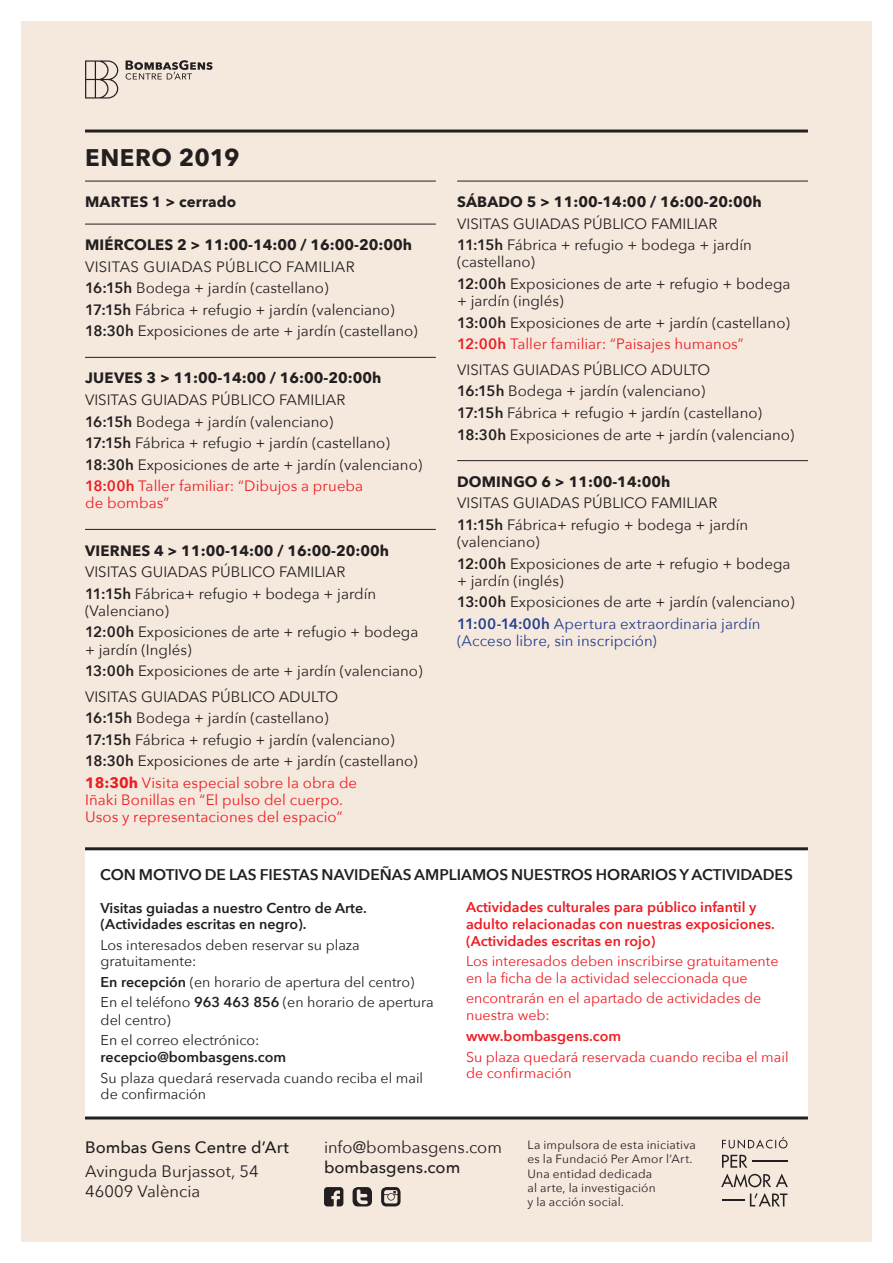
<style>
.page{position:relative;width:893px;height:1263px;background:#fff}
.page>*{position:absolute;margin:0;border:0;box-sizing:border-box;transform-origin:0 0}
.t1{font:700 24px "Avenir Next";letter-spacing:.01em;color:#231f20}
.tènic{font:16.5px/19.8px "Avenir Next";color:#231f20}
.tènic-2{font:500 16.5px "Avenir Next";letter-spacing:.005em;color:#231f20}
.t2{font:600 15.45px "Avenir Next";color:#231f20}
.t3{font:15px/17.2px "Avenir Next";color:#231f20}
.t4{font:15px/17.2px "Avenir Next";letter-spacing:.005em;color:#ee1d23}
.t5{font:700 15px "Avenir Next";color:#231f20}
.t6{font:15px/17.2px "Avenir Next";letter-spacing:.005em;color:#253f8e}
.t7{font:15px "Avenir Next";letter-spacing:.02em;color:#231f20}
.t8{font:14.25px/16.4px "Avenir Next";color:#231f20}
.t9{font:14.25px/16.4px "Avenir Next";color:#ee1d23}
.t10{font:600 14.25px/16.8px "Avenir Next";color:#ee1d23}
.t11{font:600 14.25px/16.4px "Avenir Next";color:#231f20}
.tènic-3{font:12px "Avenir Next";letter-spacing:.015em;color:#231f20}
.s1{font-weight:600}
.s2{font-weight:700}
.s3{font-weight:400}
.s4{font-weight:500}
</style>
<div class="page">
<div style="left:21px;top:21px;width:851px;height:1221px;background:#f5e9de"></div>
<svg style="left:126px;top:60px;width:87px;height:20px"></svg>
<svg style="left:85px;top:60px;width:33px;height:39px"></svg>
<div style="left:85px;top:849px;width:723px;height:267px;background:#fff"></div>
<hr style="left:85px;top:1116px;width:723px;height:3px;background:#231f20">
<hr style="left:85px;top:847px;width:723px;height:3px;background:#231f20">
<hr style="left:85px;top:130px;width:723px;height:3px;background:#231f20">
<svg style="left:353px;top:1187px;width:19px;height:19px"></svg>
<svg style="left:324px;top:1187px;width:19px;height:19px"></svg>
<svg style="left:381px;top:1187px;width:20px;height:19px"></svg>
<svg style="left:750px;top:1193px;width:37px;height:13px"></svg>
<hr style="left:722px;top:1199px;width:22px;height:2px;background:#231f20">
<svg style="left:721px;top:1155px;width:67px;height:32px"></svg>
<hr style="left:752px;top:1160px;width:35px;height:2px;background:#231f20">
<svg style="left:722px;top:1137px;width:65px;height:12px"></svg>
<hr style="left:85px;top:181px;width:351px;height:1px;background:#231f20">
<hr style="left:85px;top:224px;width:351px;height:1px;background:#231f20">
<hr style="left:85px;top:357px;width:351px;height:1px;background:#231f20">
<hr style="left:85px;top:529px;width:351px;height:1px;background:#231f20">
<hr style="left:457px;top:181px;width:351px;height:1px;background:#231f20">
<hr style="left:457px;top:460px;width:351px;height:1px;background:#231f20">
<p class="t1" style="left:85px;top:136px;width:156px">ENERO 2019</p>
<p class="t5" style="left:85px;top:189px;width:153px">MARTES 1 &gt; cerrado</p>
<p class="t5" style="left:85px;top:232px;width:329px">MIÉRCOLES 2 &gt; 11:00-14:00 / 16:00-20:00h</p>
<p class="t7" style="left:85px;top:254px;width:271px">VISITAS GUIADAS PÚBLICO FAMILIAR</p>
<p class="t3" style="left:85px;top:279px;width:245px"><span class="s1">16:15h</span> Bodega + jardín (castellano)</p>
<p class="t3" style="left:85px;top:300px;width:311px"><span class="s1">17:15h</span> Fábrica + refugio + jardín (valenciano)</p>
<p class="t3" style="left:85px;top:322px;width:334px"><span class="s1">18:30h</span> Exposiciones de arte + jardín (castellano)</p>
<p class="t5" style="left:85px;top:365px;width:298px">JUEVES 3 &gt; 11:00-14:00 / 16:00-20:00h</p>
<p class="t3" style="left:85px;top:390px;width:262px">VISITAS GUIADAS PÚBLICO FAMILIAR</p>
<p class="t3" style="left:85px;top:412px;width:250px"><span class="s1">16:15h</span> Bodega + jardín (valenciano)</p>
<p class="t3" style="left:85px;top:433px;width:306px"><span class="s1">17:15h</span> Fábrica + refugio + jardín (castellano)</p>
<p class="t3" style="left:85px;top:455px;width:339px"><span class="s1">18:30h</span> Exposiciones de arte + jardín (valenciano)</p>
<p class="t4" style="left:85px;top:476px;width:280px"><span class="s1">18:00h</span> Taller familiar: “Dibujos a prueba de bombas”</p>
<p class="t5" style="left:85px;top:537px;width:305px">VIERNES 4 &gt; 11:00-14:00 / 16:00-20:00h</p>
<p class="t3" style="left:85px;top:562px;width:262px">VISITAS GUIADAS PÚBLICO FAMILIAR</p>
<p class="t3" style="left:85px;top:584px;width:293px"><span class="s1">11:15h</span> Fábrica+ refugio + bodega + jardín (Valenciano)</p>
<p class="t3" style="left:85px;top:623px;width:335px"><span class="s1">12:00h</span> Exposiciones de arte + refugio + bodega + jardín (Inglés)</p>
<p class="t3" style="left:85px;top:661px;width:339px"><span class="s1">13:00h</span> Exposiciones de arte + jardín (valenciano)</p>
<p class="t3" style="left:85px;top:687px;width:255px">VISITAS GUIADAS PÚBLICO ADULTO</p>
<p class="t3" style="left:85px;top:709px;width:245px"><span class="s1">16:15h</span> Bodega + jardín (castellano)</p>
<p class="t3" style="left:85px;top:730px;width:311px"><span class="s1">17:15h</span> Fábrica + refugio + jardín (valenciano)</p>
<p class="t3" style="left:85px;top:752px;width:334px"><span class="s1">18:30h</span> Exposiciones de arte + jardín (castellano)</p>
<p class="t4" style="left:85px;top:773px;width:274px"><span class="s2">18:30h</span> Visita especial sobre la obra de<br>Iñaki Bonillas en “El pulso del cuerpo.<br>Usos y representaciones del espacio”</p>
<p class="t5" style="left:457px;top:189px;width:306px">SÁBADO 5 &gt; 11:00-14:00 / 16:00-20:00h</p>
<p class="t3" style="left:457px;top:214px;width:262px">VISITAS GUIADAS PÚBLICO FAMILIAR</p>
<p class="t3" style="left:457px;top:236px;width:296px"><span class="s1">11:15h</span> Fábrica + refugio + bodega + jardín (castellano)</p>
<p class="t3" style="left:457px;top:274px;width:335px"><span class="s1">12:00h</span> Exposiciones de arte + refugio + bodega + jardín (inglés)</p>
<p class="t3" style="left:457px;top:313px;width:334px"><span class="s1">13:00h</span> Exposiciones de arte + jardín (castellano)</p>
<p class="t4" style="left:457px;top:335px;width:288px"><span class="s1">12:00h</span> Taller familiar: “Paisajes humanos”</p>
<p class="t3" style="left:457px;top:360px;width:255px">VISITAS GUIADAS PÚBLICO ADULTO</p>
<p class="t3" style="left:457px;top:382px;width:250px"><span class="s1">16:15h</span> Bodega + jardín (valenciano)</p>
<p class="t3" style="left:457px;top:403px;width:306px"><span class="s1">17:15h</span> Fábrica + refugio + jardín (castellano)</p>
<p class="t3" style="left:457px;top:425px;width:339px"><span class="s1">18:30h</span> Exposiciones de arte + jardín (valenciano)</p>
<p class="t5" style="left:457px;top:468px;width:215px">DOMINGO 6 &gt; 11:00-14:00h</p>
<p class="t3" style="left:457px;top:494px;width:262px">VISITAS GUIADAS PÚBLICO FAMILIAR</p>
<p class="t3" style="left:457px;top:515px;width:293px"><span class="s1">11:15h</span> Fábrica+ refugio + bodega + jardín (valenciano)</p>
<p class="t3" style="left:457px;top:554px;width:335px"><span class="s1">12:00h</span> Exposiciones de arte + refugio + bodega + jardín (inglés)</p>
<p class="t3" style="left:457px;top:593px;width:339px"><span class="s1">13:00h</span> Exposiciones de arte + jardín (valenciano)</p>
<p class="t6" style="left:457px;top:614px;width:305px"><span class="s1">11:00-14:00h</span> Apertura extraordinaria jardín (Acceso libre, sin inscripción)</p>
<p class="t2" style="left:100px;top:861px;width:694px">CON MOTIVO DE LAS FIESTAS NAVIDEÑAS AMPLIAMOS NUESTROS HORARIOS Y ACTIVIDADES</p>
<p class="t11" style="left:101px;top:899px;width:268px">Visitas guiadas a nuestro Centro de Arte. (Actividades escritas en negro).</p>
<p class="t8" style="left:101px;top:936px;width:261px">Los interesados deben reservar su plaza gratuitamente:</p>
<p class="t8" style="left:101px;top:973px;width:315px"><span class="s1">En recepción</span> (en horario de apertura del centro)</p>
<p class="t8" style="left:101px;top:993px;width:335px;line-height:17.2px">En el teléfono <span class="s1">963 463 856</span> (en horario de apertura del centro)</p>
<p class="t11" style="left:101px;top:1031px;width:187px;line-height:17.2px"><span class="s3">En el correo electrónico: </span>recepcio@bombasgens.com</p>
<p class="t8" style="left:101px;top:1069px;width:324px">Su plaza quedará reservada cuando reciba el mail de confirmación</p>
<p class="t10" style="left:466px;top:898px;width:310px">Actividades culturales para público infantil y adulto relacionadas con nuestras exposiciones. (Actividades escritas en rojo)</p>
<p class="t9" style="left:466px;top:952px;width:314px">Los interesados deben inscribirse gratuitamente en la ficha de la actividad seleccionada que</p>
<p class="t9" style="left:466px;top:989px;width:297px">encontrarán en el apartado de actividades de nuestra web:</p>
<p class="t10" style="left:466px;top:1027px;width:157px">www.bombasgens.com</p>
<p class="t9" style="left:466px;top:1048px;width:324px">Su plaza quedará reservada cuando reciba el mail de confirmación</p>
<p class="tènic-2" style="left:85px;top:1133px;width:205px">Bombas Gens Centre d’Art</p>
<p class="tènic" style="left:85px;top:1161px;width:175px">Avinguda Burjassot, 54<br>46009 València</p>
<p class="tènic" style="left:324px;top:1137px;width:179px">info@bombasgens.com <span class="s4">bombasgens.com</span></p>
<p class="tènic-3" style="left:528px;top:1134px;width:170px">La impulsora de esta iniciativa</p>
<p class="tènic-3" style="left:528px;top:1149px;width:167px">es la Fundació Per Amor l’Art.</p>
<p class="tènic-3" style="left:528px;top:1163px;width:126px">Una entidad dedicada</p>
<p class="tènic-3" style="left:528px;top:1178px;width:130px">al arte, la investigación</p>
<p class="tènic-3" style="left:528px;top:1192px;width:98px">y la acción social.</p>
</div>
